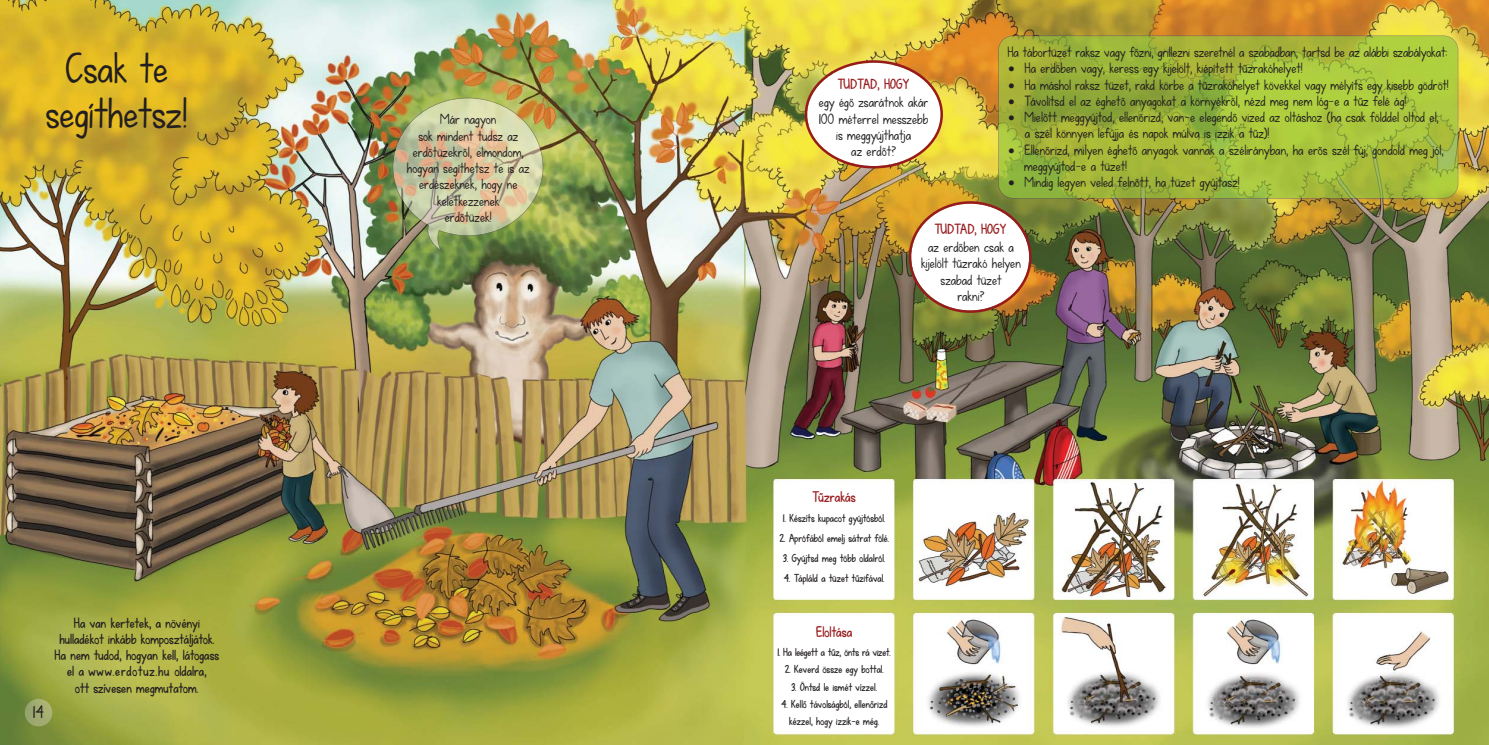
<style>
.page{position:relative;width:1489px;height:745px;background:#fff}
.page>*{position:absolute;margin:0;border:0;box-sizing:border-box;transform-origin:0 0}
.t1{font:42.5px/45px "KG Fall For You";color:#231f20;text-align:center}
.t2{font:17.5px "KG Fall For You";color:#231f20}
.t3{font:700 15px "KG Fall For You";color:#971b1e}
.t4{font:14.38px/16.2px "KG Fall For You";color:#231f20;text-align:center}
.t5{font:700 14.38px/16.2px "KG Fall For You";color:#231f20;text-align:center}
.t6{font:700 14.38px "KG Fall For You";color:#971b1e}
.t7{font:700 11.25px/17.1px "KG Fall For You";color:#231f20;text-align:center}
.t8{font:700 11.25px "KG Fall For You";letter-spacing:-.02em;color:#231f20}
.s1{font-family:"Lucida Grande"}
</style>
<div class="page">
<img style="left:0;top:0;width:1488px;height:744px">
<img style="left:25px;top:698px;width:27px;height:28px">
<img style="left:392px;top:98px;width:151px;height:154px">
<svg style="left:804px;top:60px;width:138px;height:108px"></svg>
<svg style="left:908px;top:201px;width:123px;height:112px"></svg>
<img style="left:998px;top:35px;width:460px;height:163px">
<h1 class="t1" style="left:45px;top:51px;width:144px">Csak te segíthetsz!</h1>
<p class="t2" style="left:33px;top:705px;width:12px">14</p>
<p class="t5" style="left:55px;top:615px;width:166px">Ha van kertetek, a növényi hulladékot inkább komposztáljátok.<br>Ha nem tudod, hogyan kell, látogass el a www.erdotuz.hu oldalra,<br>ott szívesen megmutatom.</p>
<p class="t4" style="left:407px;top:113px;width:124px">Már nagyon<br>sok mindent tudsz az erdőtüzekről, elmondom, hogyan segíthetsz te is az erdészeknek, hogy ne keletkezzenek<br>erdőtüzek!</p>
<p class="t6" style="left:837px;top:78px;width:73px">TUDTAD, HOGY</p>
<p class="t4" style="left:819px;top:96px;width:111px">egy égő zsarátnok akár<br>100 méterrel messzebb is meggyújthatja<br>az erdőt?</p>
<p class="t4" style="left:1007px;top:46px;width:442px">Ha tábortüzet raksz vagy főzni, grillezni szeretnél a szabadban, tartsd be az alábbi szabályokat:</p>
<p class="t4" style="left:1007px;top:62px;width:297px"><span class="s1">•</span> Ha erdőben vagy, keress egy kijelölt, kiépített tűzrakóhelyet!</p>
<p class="t4" style="left:1007px;top:78px;width:443px"><span class="s1">•</span> Ha máshol raksz tüzet, rakd körbe a tűzrakóhelyet kövekkel vagy mélyíts egy kisebb gödröt!</p>
<p class="t4" style="left:1007px;top:94px;width:400px"><span class="s1">•</span> Távolítsd el az éghető anyagokat a környékről, nézd meg nem lóg-e a tűz felé ág!</p>
<p class="t4" style="left:1024px;top:111px;width:415px;text-align:left;text-indent:-17px"><span class="s1">•</span> Mielőtt meggyújtod, ellenőrizd, van-e elegendő vized az oltáshoz (ha csak földdel oltod el, a szél könnyen lefújja és napok múlva is izzik a tűz)!</p>
<p class="t4" style="left:1024px;top:143px;width:421px;text-align:left;text-indent:-17px"><span class="s1">•</span> Ellenőrizd, milyen éghető anyagok vannak a szélirányban, ha erős szél fúj, gondold meg jól, meggyújtod-e a tüzet!</p>
<p class="t4" style="left:1007px;top:176px;width:234px"><span class="s1">•</span> Mindig legyen veled felnőtt, ha tüzet gyújtasz!</p>
<p class="t6" style="left:934px;top:223px;width:73px">TUDTAD, HOGY</p>
<p class="t4" style="left:921px;top:240px;width:101px">az erdőben csak a kijelölt tűzrakó helyen szabad tüzet<br>rakni?</p>
<p class="t3" style="left:812px;top:491px;width:45px">Tűzrakás</p>
<p class="t7" style="left:783px;top:510px;width:103px">1. Készíts kupacot gyújtósból.</p>
<p class="t7" style="left:779px;top:530px;width:111px">2. Aprófából emelj sátrat fölé.</p>
<p class="t7" style="left:783px;top:550px;width:103px">3. Gyújtsd meg több oldalról.</p>
<p class="t7" style="left:783px;top:570px;width:102px">4. Tápláld a tüzet tűzifával.</p>
<p class="t3" style="left:816px;top:626px;width:38px">Eloltása</p>
<p class="t8" style="left:777px;top:647px;width:114px">1. Ha leégett a tűz, önts rá vizet.</p>
<p class="t7" style="left:784px;top:661px;width:101px">2. Keverd össze egy bottal.</p>
<p class="t7" style="left:791px;top:679px;width:87px">3. Öntsd le ismét vízzel.</p>
<p class="t7" style="left:781px;top:696px;width:108px">4. Kellő távolságból, ellenőrizd kézzel, hogy izzik-e még.</p>
</div>
